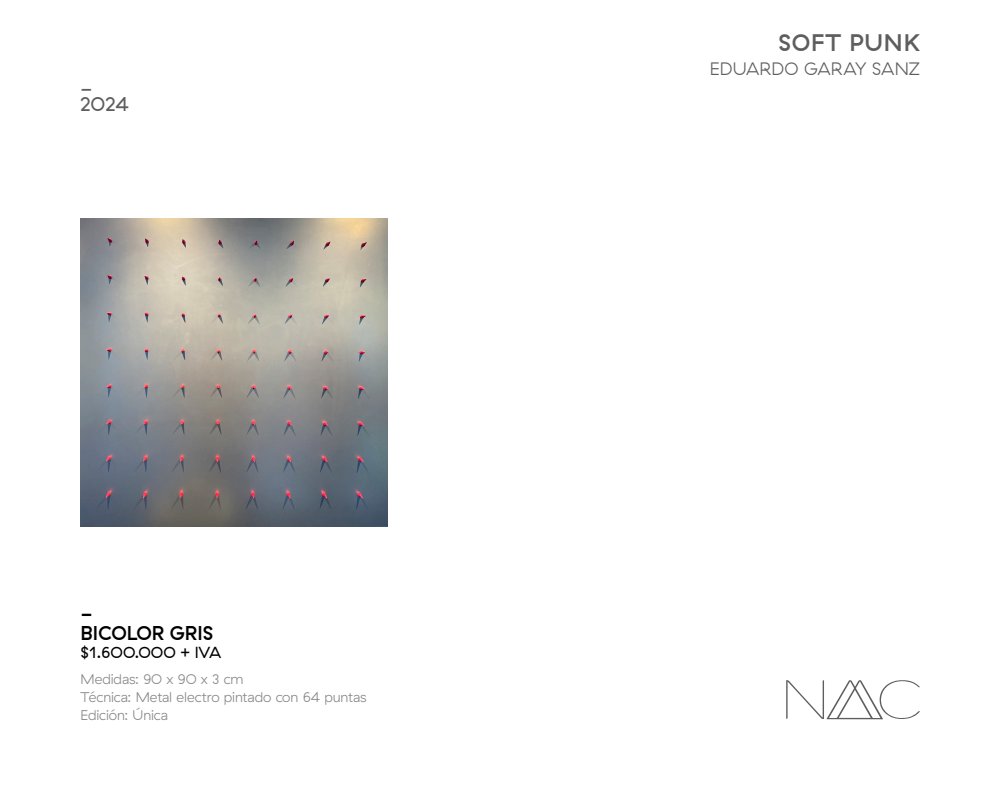
<style>
.page{position:relative;width:1000px;height:800px;background:#fff}
.page>*{position:absolute;margin:0;border:0;box-sizing:border-box;transform-origin:0 0}
.t1{font:500 24px "GT Haptik";letter-spacing:.035em;color:#5e5e5e}
.títulos{font:500 20px "GT Haptik";color:#000}
.títulos-2{font:20px "GT Haptik";color:#5e5e5e}
.t2{font:300 18px "GT Haptik";letter-spacing:.005em;color:#5e5e5e}
.títulos-3{font:16px "GT Haptik";letter-spacing:-.005em;color:#000}
.texto{font:300 14px "GT Haptik";letter-spacing:-.01em;color:#868686}
</style>
<div class="page">
<img style="left:80px;top:219px;width:307px;height:307px">
<svg style="left:786px;top:680px;width:134px;height:39px"></svg>
<p class="títulos-2" style="left:80px;top:78px;width:14px">-</p>
<p class="títulos-2" style="left:80px;top:92px;width:50px">2024</p>
<p class="títulos" style="left:81px;top:604px;width:14px">-</p>
<p class="títulos" style="left:81px;top:622px;width:134px">BICOLOR GRIS</p>
<p class="títulos-3" style="left:81px;top:644px;width:142px">$1.6OO.OOO + IVA</p>
<p class="texto" style="left:81px;top:672px;width:165px">Medidas: 9O x 9O x 3 cm</p>
<p class="texto" style="left:81px;top:690px;width:288px">Técnica: Metal electro pintado con 64 puntas</p>
<p class="texto" style="left:81px;top:708px;width:89px">Edición: Única</p>
<p class="t1" style="left:778px;top:29px;width:143px">SOFT PUNK</p>
<p class="t2" style="left:710px;top:59px;width:212px">EDUARDO GARAY SANZ</p>
</div>
